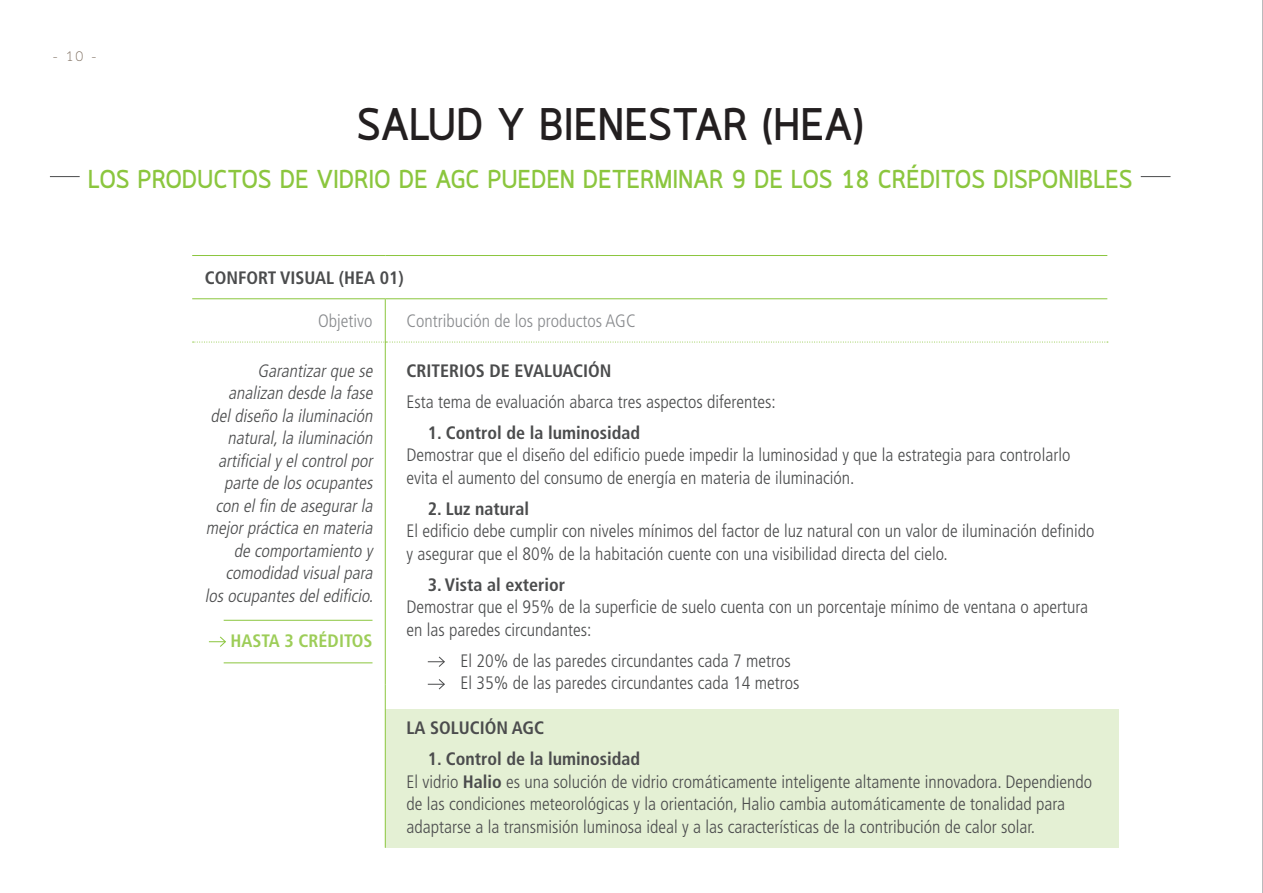
<style>
.page{position:relative;width:1263px;height:893px;background:#fff}
.page>*{position:absolute;margin:0;border:0;box-sizing:border-box;transform-origin:0 0}
.sous_titre_tableau{font:700 45px "Quark";letter-spacing:.02em;color:#231f20;scale:.95 1}
.sous_titre_tableau-2{font:700 25.5px "Quark";letter-spacing:.02em;color:#8bc63e;scale:.95 1}
.body_12pt{font:300 condensed 18px/22.5px "Frutiger LT Std";color:#4b4c4d}
.body_12pt-2{font:italic 300 condensed 18px/22.5px "Frutiger LT Std";color:#4b4c4d;text-align:right}
.body_12pt-3{font:700 condensed 18px "Frutiger LT Std";color:#4b4c4d}
.body_12pt-4{font:300 condensed 18px "Frutiger LT Std";color:#898b8e}
.body_12pt-5{font:700 condensed 18px "Frutiger LT Std";color:#9dcd58}
.t1{font:300 13.5px "Quark";color:#7a6a5b}
.s1{font-weight:700}
</style>
<div class="page">
<hr style="left:1262px;top:0;width:1px;height:893px;background:#76787b">
<div style="left:385px;top:710px;width:733px;height:138px;background:#e4f0d4"></div>
<hr style="left:385px;top:342px;width:1px;height:342px;background:#8bc63e">
<hr style="left:385px;top:684px;width:1px;height:164px;background:#8bc63e">
<svg style="left:193px;top:342px;width:915px;height:1px"></svg>
<hr style="left:192px;top:255px;width:193px;height:1px;background:#8bc63e">
<hr style="left:385px;top:255px;width:722px;height:1px;background:#8bc63e">
<hr style="left:192px;top:298px;width:193px;height:1px;background:#8bc63e">
<hr style="left:385px;top:298px;width:722px;height:1px;background:#8bc63e">
<hr style="left:385px;top:299px;width:1px;height:43px;background:#8bc63e">
<hr style="left:224px;top:620px;width:148px;height:1px;background:#8bc63e">
<svg style="left:209px;top:636px;width:17px;height:11px"></svg>
<hr style="left:224px;top:662px;width:148px;height:1px;background:#8bc63e">
<svg style="left:428px;top:656px;width:17px;height:11px"></svg>
<svg style="left:428px;top:679px;width:17px;height:11px"></svg>
<hr style="left:50px;top:176px;width:30px;height:1px;background:#4b4c4d">
<svg style="left:1141px;top:176px;width:29px;height:1px"></svg>
<p class="t1" style="left:53px;top:49px;width:44px">– 10 –</p>
<p class="sous_titre_tableau" style="left:357px;top:98px;width:534px">SALUD Y BIENESTAR (HEA)</p>
<p class="sous_titre_tableau-2" style="left:88px;top:164px;width:1100px">LOS PRODUCTOS DE VIDRIO DE AGC PUEDEN DETERMINAR 9 DE LOS 18 CRÉDITOS DISPONIBLES</p>
<p class="body_12pt-3" style="left:205px;top:267px;width:200px">CONFORT VISUAL (HEA 01)</p>
<p class="body_12pt-4" style="left:318px;top:311px;width:56px">Objetivo</p>
<p class="body_12pt-4" style="left:406px;top:311px;width:231px">Contribución de los productos AGC</p>
<p class="body_12pt-2" style="left:205px;top:360px;width:173px">Garantizarque se analizan desde la fase deldiseño la iluminación natural,la iluminación artificialyelcontrolpor parte de losocupantes con elfin de asegurarla mejorpráctica en materia de comportamiento y comodidad visualpara losocupantesdeledificio.</p>
<p class="body_12pt-5" style="left:231px;top:630px;width:143px">HASTA 3 CRÉDITOS</p>
<p class="body_12pt-3" style="left:406px;top:360px;width:206px">CRITERIOS DE EVALUACIÓN</p>
<p class="body_12pt" style="left:406px;top:391px;width:371px">Esta tema de evaluación abarca tres aspectos diferentes:</p>
<p class="body_12pt-3" style="left:428px;top:422px;width:214px">1. Control de la luminosidad</p>
<p class="body_12pt" style="left:406px;top:444px;width:665px">Demostrar que el diseño del edificio puede impedir la luminosidad y que la estrategia para controlarlo evita el aumento del consumo de energía en materia de iluminación.</p>
<p class="body_12pt-3" style="left:428px;top:498px;width:103px">2. Luz natural</p>
<p class="body_12pt" style="left:406px;top:520px;width:689px">El edificio debe cumplir con niveles mínimos del factor de luz natural con un valor de iluminación definido y asegurar que el 80% de la habitación cuente con una visibilidad directa del cielo.</p>
<p class="body_12pt-3" style="left:428px;top:574px;width:139px">3. Vista al exterior</p>
<p class="body_12pt" style="left:406px;top:596px;width:683px">Demostrar que el 95% de la superficie de suelo cuenta con un porcentaje mínimo de ventana o apertura en las paredes circundantes:</p>
<p class="body_12pt" style="left:460px;top:650px;width:332px">El 20% de las paredes circundantes cada 7 metros</p>
<p class="body_12pt" style="left:460px;top:672px;width:340px">El 35% de las paredes circundantes cada 14 metros</p>
<p class="body_12pt-3" style="left:406px;top:717px;width:139px">LA SOLUCIÓN AGC</p>
<p class="body_12pt-3" style="left:428px;top:748px;width:214px">1. Control de la luminosidad</p>
<p class="body_12pt" style="left:406px;top:771px;width:687px">El vidrio <span class="s1">Halio</span> es una solución de vidrio cromáticamente inteligente altamente innovadora. Dependiendo de las condiciones meteorológicas y la orientación, Halio cambia automáticamente de tonalidad para adaptarse a la transmisión luminosa ideal y a las características de la contribución de calor solar.</p>
</div>
